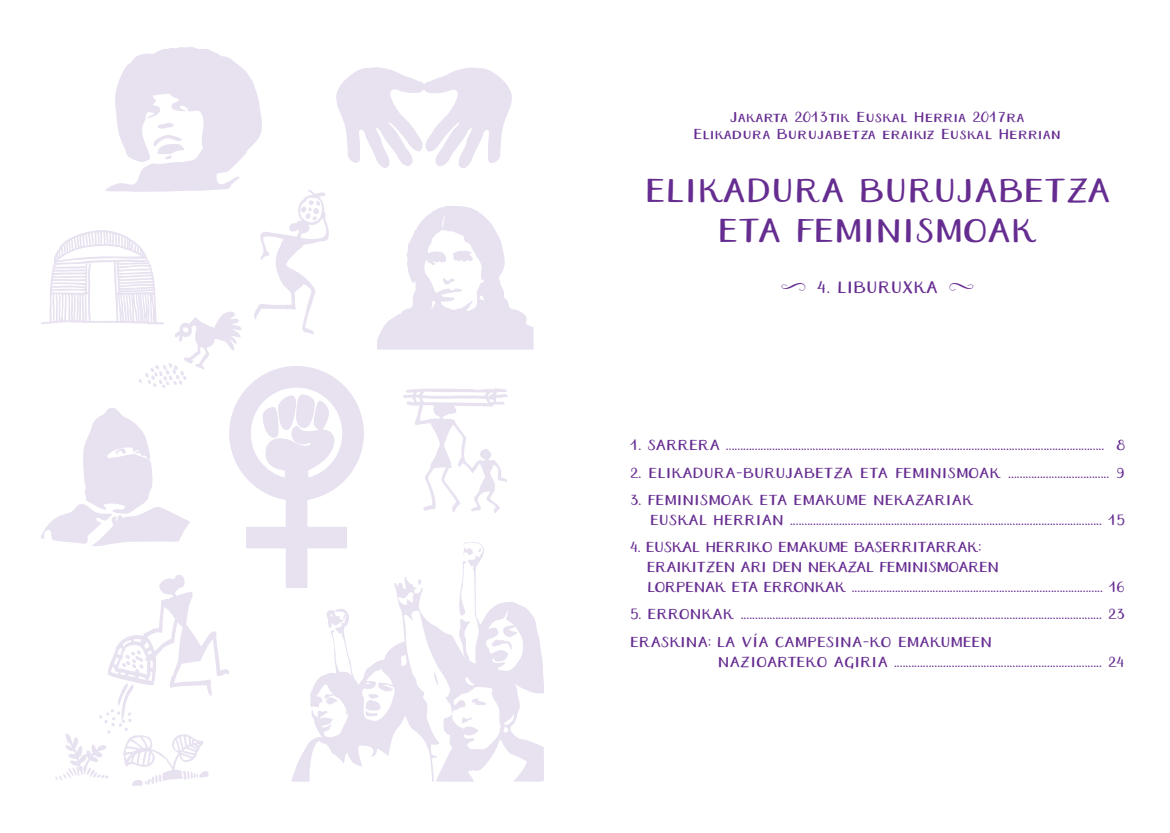
<style>
.page{position:relative;width:1170px;height:833px;background:#fff}
.page>*{position:absolute;margin:0;border:0;box-sizing:border-box;transform-origin:0 0}
.t1{font:40px/40px "Ariadne Sans";color:#662d91;text-align:center}
.t2{font:20px "Ariadne Sans";color:#662d91}
.t3{font:17.5px/20px "Ariadne Sans";color:#662d91}
.t4{font:17.5px/20px "Ariadne Sans";letter-spacing:-.03em;color:#662d91}
</style>
<div class="page">
<svg style="left:41px;top:47px;width:493px;height:739px"></svg>
<svg style="left:291px;top:542px;width:253px;height:239px"></svg>
<p class="t3" style="left:693px;top:109px;width:369px;line-height:17.5px;text-align:center">Jakarta 2013tik Euskal Herria 2017ra<br>Elikadura Burujabetza eraikiz Euskal Herrian</p>
<h1 class="t1" style="left:645px;top:173px;width:467px">ELIKADURA BURUJABETZA<br>ETA FEMINISMOAK</h1>
<p class="t2" style="left:817px;top:275px;width:122px">4. LIBURUXKA</p>
<p class="t3" style="left:630px;top:436px;width:496px">1. SARRERA ................................................................................................................................... 8</p>
<p class="t3" style="left:630px;top:464px;width:496px">2. ELIKADURA-BURUJABETZA ETA FEMINISMOAK ................................... 9</p>
<p class="t3" style="left:650px;top:491px;width:476px;text-indent:-20px">3. FEMINISMOAK ETA EMAKUME NEKAZARIAK<br>EUSKAL HERRIAN ............................................................................................................ 15</p>
<p class="t4" style="left:646px;top:537px;width:479px;text-indent:-17px">4. EUSKAL HERRIKO EMAKUME BASERRITARRAK:<br>ERAIKITZEN ARI DEN NEKAZAL FEMINISMOAREN<br>LORPENAK ETA ERRONKAK ....................................................................................... 16</p>
<p class="t3" style="left:630px;top:601px;width:496px;line-height:27.5px">5. ERRONKAK ............................................................................................................................. 23<br>ERASKINA: LA VÍA CAMPESINA-KO EMAKUMEEN</p>
<p class="t3" style="left:718px;top:652px;width:408px">NAZIOARTEKO AGIRIA ........................................................................ 24</p>
</div>
